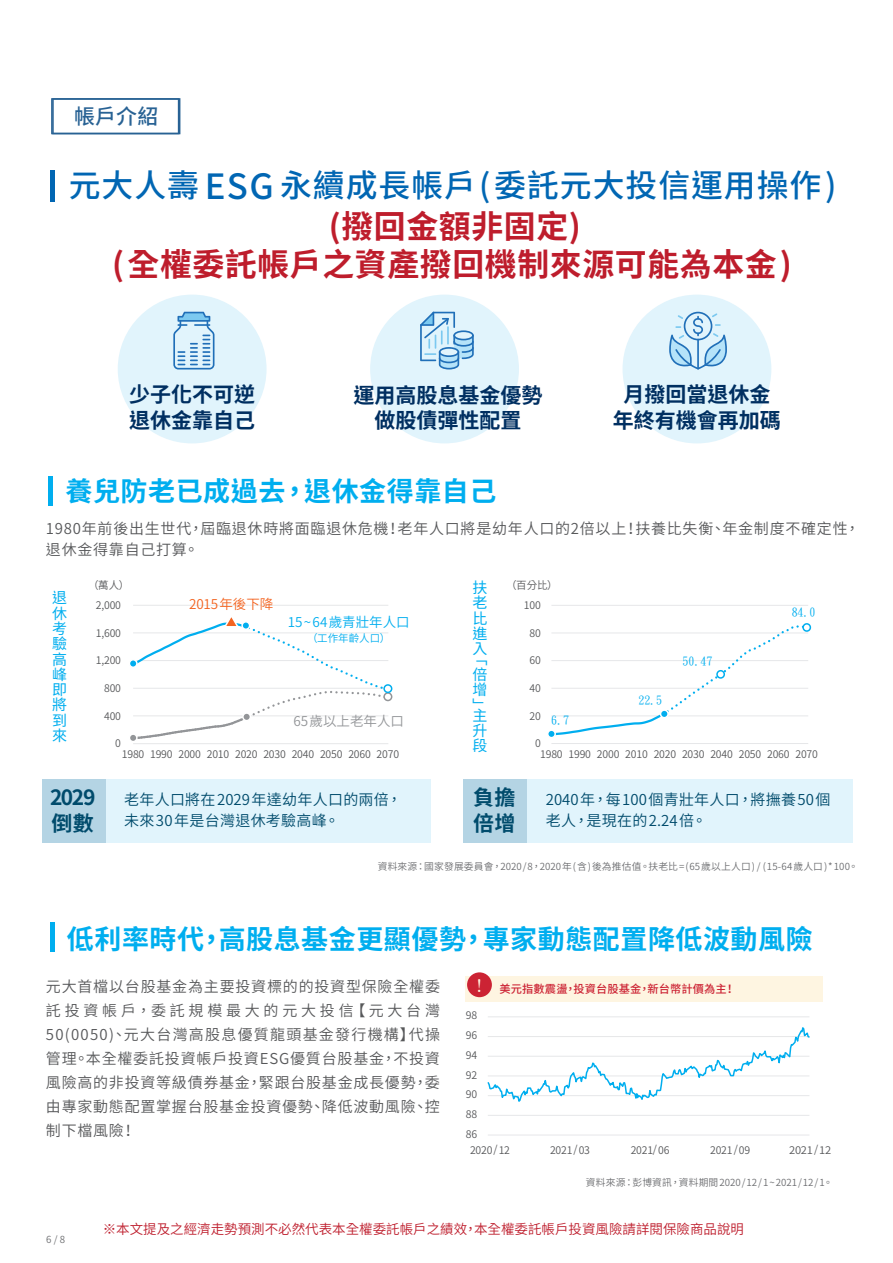
<style>
.page{position:relative;width:893px;height:1263px;background:#fff}
.page>*{position:absolute;margin:0;border:0;box-sizing:border-box;transform-origin:0 0}
.t1{font:700 31.8px "Noto Sans CJ Ktc";letter-spacing:.02em;color:#be1d2c}
.t2{font:500 31.8px "Noto Sans CJ Ktc";letter-spacing:.03em;color:#0166b3}
.t3{font:700 27px "Noto Sans CJ Ktc";letter-spacing:.02em;color:#00aeef}
.t4{font:700 21px/25.2px "Noto Sans CJ Ktc";color:#002f61;text-align:center}
.t5{font:700 21px/25.2px "Noto Sans CJ Ktc";letter-spacing:-.02em;color:#004b6c}
.t6{font:500 21px "Noto Sans CJ Ktc";color:#286294}
.t7{font:600 15px/24px "Noto Sans CJ Ktc";letter-spacing:.05em;color:#57585a}
.t8{font:600 15px/21px "Noto Sans CJ Ktc";letter-spacing:.02em;color:#004b6c}
.t9{font:15px/15.3px "Noto Sans CJ Ktc";color:#00aeef;text-align:justify}
.t10{font:600 13.5px "Noto Sans CJ Ktc";color:#be1d2c}
.t11{font:600 13.5px "Noto Sans CJ Ktc";color:#00aeef}
.t12{font:600 13.5px "Noto Sans CJ Ktc";color:#939598}
.t13{font:600 13.5px "Noto Sans CJ Ktc";color:#f36421}
.t14{font:12px "Noto Sans CJ Ktc Black B5 pc H";letter-spacing:-.005em;color:#00aeef}
.t15{font:500 11.25px "Noto Sans CJ Ktc";letter-spacing:.01em;color:#cc2334}
.t16{font:600 10.5px "Noto Sans CJ Ktc";letter-spacing:-.02em;color:#57585a}
.t17{font:600 10.5px "Noto Sans CJ Ktc";color:#00aeef}
.t18{font:600 10.5px "Noto Sans CJ Ktc";letter-spacing:-.02em;color:#57585a;scale:1.07 1}
.t19{font:600 9.75px "Noto Sans CJ Ktc";letter-spacing:.02em;color:#6c6d70}
.s1{font-size:34.8px}
</style>
<div class="page">
<hr style="left:49px;top:476px;width:4px;height:30px;background:#00aeef">
<div style="left:105px;top:779px;width:325px;height:63px;background:#e1f4fc"></div>
<div style="left:42px;top:779px;width:63px;height:63px;background:#b4d4e4"></div>
<hr style="left:551px;top:605px;width:257px;height:1px;background:#e6e7e9">
<hr style="left:551px;top:743px;width:257px;height:1px;background:#e6e7e9">
<svg style="left:551px;top:625px;width:257px;height:111px"></svg>
<div style="left:803px;top:624px;width:7px;height:7px;background:#fff;border-radius:50%"></div>
<div style="left:802px;top:623px;width:9px;height:9px;border:2px solid #00aeef;border-radius:50%"></div>
<div style="left:548px;top:730px;width:7px;height:8px;background:#00aeef;border-radius:50%"></div>
<div style="left:547px;top:729px;width:9px;height:9px;border:2px solid #fff;border-radius:50%"></div>
<div style="left:660px;top:710px;width:8px;height:8px;background:#00aeef;border-radius:50%"></div>
<div style="left:660px;top:709px;width:9px;height:9px;border:2px solid #fff;border-radius:50%"></div>
<div style="left:717px;top:671px;width:7px;height:7px;background:#fff;border-radius:50%"></div>
<div style="left:716px;top:670px;width:9px;height:9px;border:2px solid #00aeef;border-radius:50%"></div>
<hr style="left:133px;top:605px;width:255px;height:1px;background:#e6e7e9">
<hr style="left:133px;top:743px;width:255px;height:1px;background:#e6e7e9">
<div style="left:129px;top:733px;width:9px;height:9px;border:2px solid #fff;border-radius:50%"></div>
<div style="left:383px;top:692px;width:9px;height:9px;border:2px solid #939598;border-radius:50%"></div>
<div style="left:383px;top:684px;width:9px;height:9px;border:2px solid #00aeef;border-radius:50%"></div>
<div style="left:129px;top:659px;width:9px;height:9px;border:2px solid #fff;border-radius:50%"></div>
<svg style="left:130px;top:617px;width:261px;height:123px"></svg>
<div style="left:527px;top:779px;width:325px;height:63px;background:#e1f4fc"></div>
<div style="left:463px;top:779px;width:64px;height:63px;background:#b4d4e4"></div>
<div style="left:118px;top:295px;width:149px;height:148px;background:#e1f4fc;border-radius:50%"></div>
<svg style="left:173px;top:312px;width:41px;height:57px"></svg>
<div style="left:370px;top:295px;width:149px;height:148px;background:#e1f4fc;border-radius:50%"></div>
<svg style="left:420px;top:312px;width:54px;height:57px"></svg>
<div style="left:622px;top:295px;width:149px;height:148px;background:#e1f4fc;border-radius:50%"></div>
<svg style="left:669px;top:312px;width:58px;height:57px"></svg>
<hr style="left:51px;top:170px;width:4px;height:32px;background:#0166b3">
<svg style="left:51px;top:98px;width:129px;height:36px"></svg>
<hr style="left:50px;top:922px;width:4px;height:30px;background:#00aeef">
<hr style="left:488px;top:1135px;width:321px;height:1px;background:#e6e7e9">
<hr style="left:488px;top:1115px;width:321px;height:1px;background:#e6e7e9">
<hr style="left:488px;top:1016px;width:321px;height:1px;background:#e6e7e9">
<svg style="left:487px;top:1027px;width:323px;height:75px"></svg>
<div style="left:465px;top:976px;width:358px;height:26px;background:#fef5e1"></div>
<div style="left:467px;top:972px;width:25px;height:25px;background:#cc2334;border-radius:50%"></div>
<h3 class="t6" style="left:74px;top:104px;width:85px">帳戶介紹</h3>
<h1 class="t2" style="left:69px;top:168px;width:769px">元大人壽 <span class="s1">ESG</span> 永續成長帳戶(委託元大投信運用操作)</h1>
<h1 class="t1" style="left:329px;top:208px;width:254px">(撥回金額非固定)</h1>
<h1 class="t1" style="left:112px;top:246px;width:681px">(全權委託帳戶之資產撥回機制來源可能為本金)</h1>
<h3 class="t4" style="left:129px;top:382px;width:127px;text-align:left">少子化不可逆退休金靠自己</h3>
<h3 class="t4" style="left:354px;top:383px;width:191px">運用高股息基金優勢做股債彈性配置</h3>
<h3 class="t4" style="left:613px;top:382px;width:169px">月撥回當退休金年終有機會再加碼</h3>
<h2 class="t3" style="left:66px;top:476px;width:432px">養兒防老已成過去，退休金得靠自己</h2>
<p class="t7" style="left:46px;top:519px;width:815px;line-height:21px">1980年前後出生世代，屆臨退休時將面臨退休危機！老年人口將是幼年人口的2倍以上！扶養比失衡、年金制度不確定性，退休金得靠自己打算。</p>
<p class="t16" style="left:88px;top:580px;width:43px">（萬人）</p>
<p class="t9" style="left:52px;top:590px;width:16px">退休考驗高峰即將到來</p>
<p class="t9" style="left:472px;top:580px;width:16px">扶老比進入</p>
<p class="t13" style="left:189px;top:596px;width:86px">2015年後下降</p>
<p class="t16" style="left:96px;top:599px;width:27px">2,000</p>
<p class="t11" style="left:288px;top:614px;width:124px">15~64歲青壯年人口</p>
<p class="t17" style="left:307px;top:632px;width:85px">（工作年齡人口）</p>
<p class="t16" style="left:96px;top:627px;width:27px">1,600</p>
<p class="t16" style="left:96px;top:654px;width:27px">1,200</p>
<p class="t9" style="left:472px;top:650px;width:16px;line-height:15.9px">﹁倍增﹂</p>
<p class="t9" style="left:472px;top:708px;width:16px">主升段</p>
<p class="t16" style="left:104px;top:682px;width:18px">800</p>
<p class="t16" style="left:104px;top:710px;width:18px">400</p>
<p class="t12" style="left:293px;top:714px;width:112px">65歲以上老年人口</p>
<p class="t16" style="left:115px;top:737px;width:7px">0</p>
<p class="t16" style="left:122px;top:748px;width:279px">1980 1990 2000 2010 2020 2030 2040 2050 2060 2070</p>
<p class="t16" style="left:506px;top:580px;width:53px">（百分比）</p>
<p class="t16" style="left:524px;top:599px;width:18px">100</p>
<p class="t16" style="left:529px;top:627px;width:13px">80</p>
<p class="t16" style="left:529px;top:654px;width:13px">60</p>
<p class="t16" style="left:529px;top:682px;width:13px">40</p>
<p class="t16" style="left:529px;top:710px;width:13px">20</p>
<p class="t16" style="left:535px;top:737px;width:7px">0</p>
<p class="t14" style="left:551px;top:714px;width:19px">6.7</p>
<p class="t14" style="left:638px;top:694px;width:25px">22.5</p>
<p class="t14" style="left:683px;top:656px;width:31px">50.47</p>
<p class="t14" style="left:792px;top:606px;width:25px">84.0</p>
<p class="t16" style="left:540px;top:748px;width:279px">1980 1990 2000 2010 2020 2030 2040 2050 2060 2070</p>
<h3 class="t5" style="left:50px;top:785px;width:47px">2029倒數</h3>
<p class="t8" style="left:124px;top:789px;width:279px">老年人口將在2029年達幼年人口的兩倍，未來30年是台灣退休考驗高峰。</p>
<h3 class="t5" style="left:473px;top:785px;width:44px">負擔倍增</h3>
<p class="t8" style="left:546px;top:789px;width:286px">2040年，每100個青壯年人口，將撫養50個老人，是現在的2.24倍。</p>
<p class="t19" style="left:378px;top:861px;width:482px">資料來源：國家發展委員會，2020/8，2020年(含)後為推估值。扶老比=(65歲以上人口) / (15-64歲人口)*100。</p>
<h2 class="t3" style="left:67px;top:924px;width:747px">低利率時代，高股息基金更顯優勢，專家動態配置降低波動風險</h2>
<p class="t7" style="left:46px;top:974px;width:396px;text-align:justify">元大首檔以台股基金為主要投資標的的投資型保險全權委託投資帳戶，委託規模最大的元大投信【元大台灣50(0050)、元大台灣高股息優質龍頭基金發行機構】代操管理。本全權委託投資帳戶投資ESG優質台股基金，不投資風險高的非投資等級債券基金，緊跟台股基金成長優勢，委由專家動態配置掌握台股基金投資優勢、降低波動風險、控制下檔風險！</p>
<p class="t15" style="left:475px;top:983px;width:262px"><sup>!</sup> 美元指數震盪，投資台股基金，新台幣計價為主！</p>
<p class="t16" style="left:466px;top:1010px;width:13px">98</p>
<p class="t16" style="left:466px;top:1029px;width:13px">96</p>
<p class="t16" style="left:466px;top:1049px;width:13px">94</p>
<p class="t16" style="left:466px;top:1069px;width:13px">92</p>
<p class="t16" style="left:466px;top:1088px;width:13px">90</p>
<p class="t16" style="left:466px;top:1108px;width:13px">88</p>
<p class="t16" style="left:466px;top:1128px;width:13px">86</p>
<p class="t16" style="left:470px;top:1144px;width:41px">2020/12</p>
<p class="t16" style="left:550px;top:1144px;width:41px">2021/03</p>
<p class="t16" style="left:631px;top:1144px;width:40px">2021/06</p>
<p class="t16" style="left:710px;top:1144px;width:41px">2021/09</p>
<p class="t18" style="left:789px;top:1144px;width:41px">2021/12</p>
<p class="t19" style="left:586px;top:1176px;width:248px">資料來源：彭博資訊，資料期間2020/12/1~2021/12/1。</p>
<p class="t19" style="left:46px;top:1234px;width:20px">6 / 8</p>
<p class="t10" style="left:103px;top:1221px;width:643px">※本文提及之經濟走勢預測不必然代表本全權委託帳戶之績效，本全權委託帳戶投資風險請詳閱保險商品說明</p>
</div>
